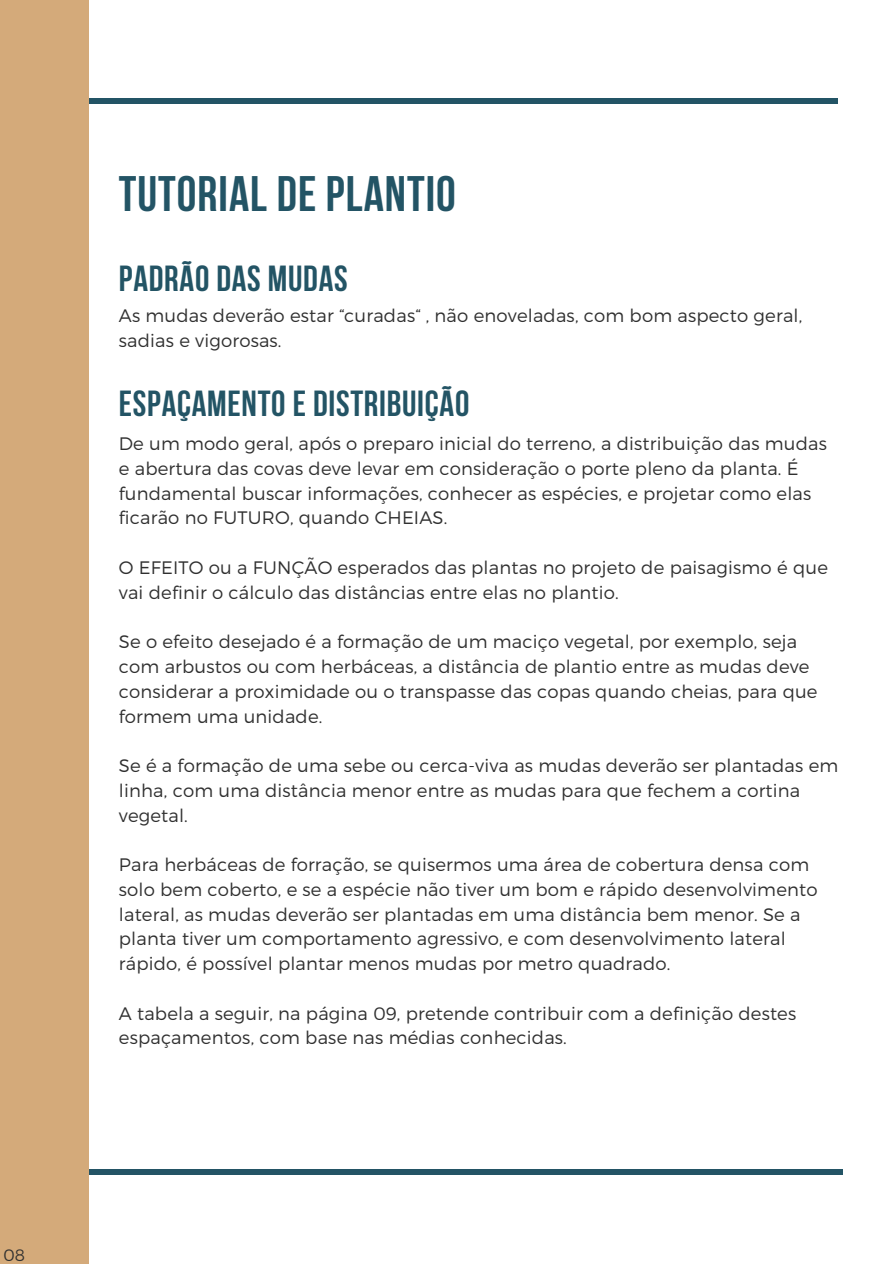
<style>
.page{position:relative;width:894px;height:1264px;background:#fff}
.page>*{position:absolute;margin:0;border:0;box-sizing:border-box;transform-origin:0 0}
.t1{font:700 49.65px "Bebas Neue";letter-spacing:.02em;color:#235465}
.t2{font:700 36.15px "Bebas Neue";letter-spacing:.02em;color:#235465}
.t3{font:300 18px/24.8px "Montserrat";letter-spacing:.01em;color:#303030}
.t4{font:300 16.5px "Montserrat";color:#303030}
</style>
<div class="page">
<div style="left:62px;top:1168px;width:780px;height:6px;background:#235465"></div>
<div style="left:57px;top:98px;width:779px;height:6px;background:#235465"></div>
<div style="left:0;top:0;width:89px;height:1263px;background:#d4aa7a"></div>
<p class="t4" style="left:4px;top:1239px;width:23px">08</p>
<p class="t4" style="left:4px;top:1243px;width:23px">08</p>
<h1 class="t1" style="left:119px;top:174px;width:338px">TUTORIAL DE PLANTIO</h1>
<h2 class="t2" style="left:119px;top:264px;width:230px">PADRÃO DAS MUDAS</h2>
<p class="t3" style="left:119px;top:302px;width:684px">As mudas deverão estar “curadas“ , não enoveladas, com bom aspecto geral, sadias e vigorosas.</p>
<h2 class="t2" style="left:119px;top:389px;width:352px">ESPAÇAMENTO E DISTRIBUIÇÃO</h2>
<p class="t3" style="left:119px;top:430px;width:709px">De um modo geral, após o preparo inicial do terreno, a distribuição das mudas e abertura das covas deve levar em consideração o porte pleno da planta. É fundamental buscar informações, conhecer as espécies, e projetar como elas ficarão no FUTURO, quando CHEIAS.</p>
<p class="t3" style="left:119px;top:554px;width:710px">O EFEITO ou a FUNÇÃO esperados das plantas no projeto de paisagismo é que vai definir o cálculo das distâncias entre elas no plantio.</p>
<p class="t3" style="left:119px;top:628px;width:700px">Se o efeito desejado é a formação de um maciço vegetal, por exemplo, seja com arbustos ou com herbáceas, a distância de plantio entre as mudas deve considerar a proximidade ou o transpasse das copas quando cheias, para que formem uma unidade.</p>
<p class="t3" style="left:119px;top:752px;width:720px">Se é a formação de uma sebe ou cerca-viva as mudas deverão ser plantadas em linha, com uma distância menor entre as mudas para que fechem a cortina vegetal.</p>
<p class="t3" style="left:119px;top:851px;width:700px">Para herbáceas de forração, se quisermos uma área de cobertura densa com solo bem coberto, e se a espécie não tiver um bom e rápido desenvolvimento lateral, as mudas deverão ser plantadas em uma distância bem menor. Se a planta tiver um comportamento agressivo, e com desenvolvimento lateral rápido, é possível plantar menos mudas por metro quadrado.</p>
<p class="t3" style="left:119px;top:1000px;width:678px">A tabela a seguir, na página 09, pretende contribuir com a definição destes espaçamentos, com base nas médias conhecidas.</p>
</div>
